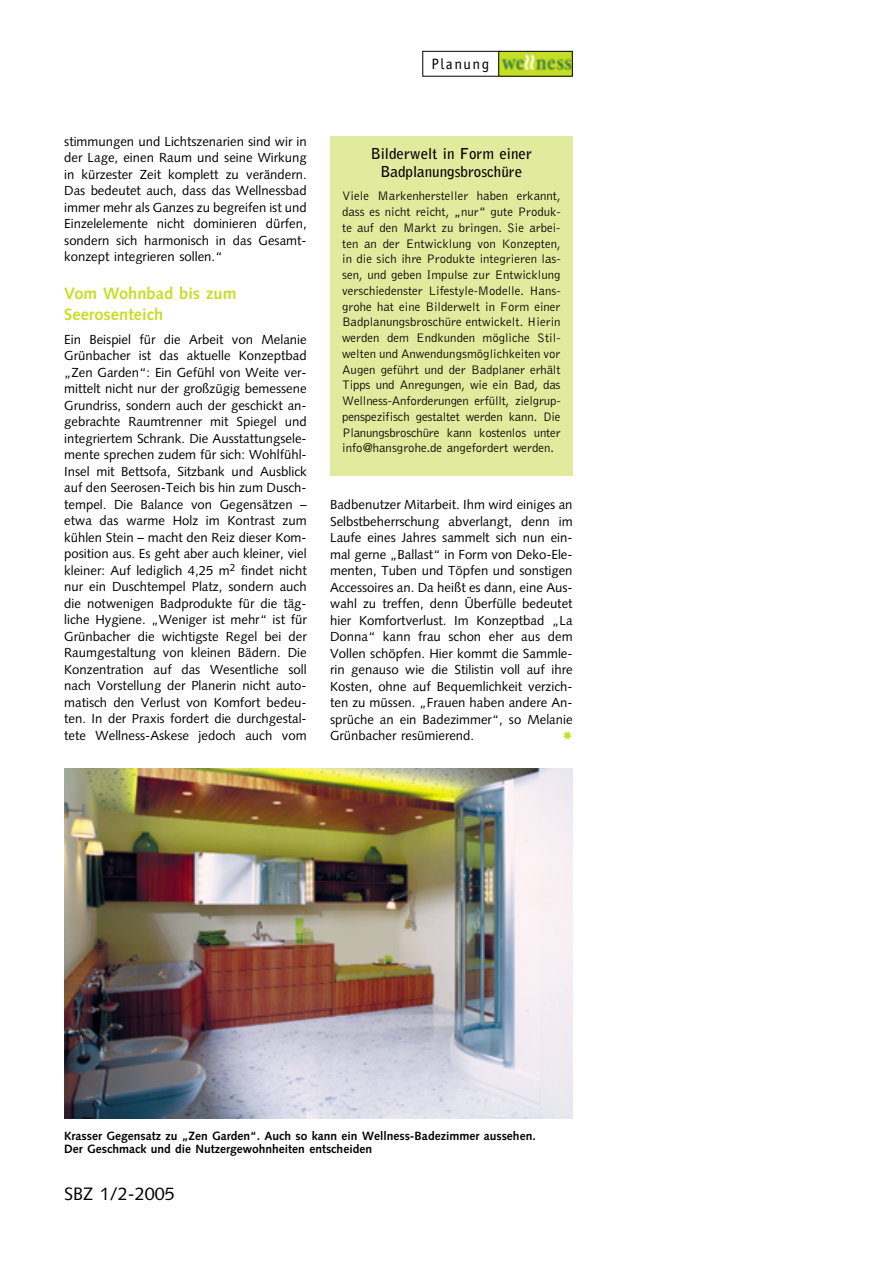
<style>
.page{position:relative;width:893px;height:1263px;background:#fff}
.page>*{position:absolute;margin:0;border:0;box-sizing:border-box;transform-origin:0 0}
.t1{font:18px "Syntax";color:#000}
.t2{font:700 16.5px/21px "Syntax";color:#c5df27}
.t3{font:700 15px/18px "Bell Gothic";color:#000;text-align:center}
.t4{font:15px "Officina Sans";letter-spacing:.1em;color:#000}
.t5{font:13.2px/16.5px "Syntax";color:#000;text-align:justify}
.t6{font:300 12.75px/15.8px "Bell Gothic";color:#000;text-align:justify}
.t7{font:700 12px/13.5px "Syntax";color:#000}
.s1{font-family:"Syntax";font-weight:400}
</style>
<div class="page">
<div style="left:422px;top:51px;width:78px;height:26px;border:1px solid #000"></div>
<img style="left:500px;top:53px;width:70px;height:22px">
<div style="left:498px;top:51px;width:74px;height:26px;border:1px solid #000"></div>
<img style="left:64px;top:768px;width:508px;height:351px">
<div style="left:330px;top:136px;width:242px;height:339px;background:#e1eb9d"></div>
<p class="t4" style="left:431px;top:58px;width:59px">Planung</p>
<p class="t5" style="left:64px;top:134px;width:244px">stimmungen und Lichtszenarien sind wir in der Lage, einen Raum und seine Wirkung in kürzester Zeit komplett zu verändern.<br>Das bedeutet auch, dass das Wellnessbad immer mehr als Ganzes zu begreifen ist und Einzelelemente nicht dominieren dürfen, sondern sich harmonisch in das Gesamt&shy;konzept integrieren sollen.“</p>
<p class="t2" style="left:64px;top:284px;width:174px">Vom Wohnbad bis zum<br>Seerosenteich</p>
<p class="t5" style="left:64px;top:332px;width:244px">Ein Beispiel für die Arbeit von Melanie Grünbacher ist das aktuelle Konzeptbad „Zen Garden“: Ein Gefühl von Weite ver&shy;mittelt nicht nur der großzügig bemessene Grundriss, sondern auch der geschickt an&shy;gebrachte Raumtrenner mit Spiegel und integriertem Schrank. Die Ausstattungsele&shy;mente sprechen zudem für sich: Wohlfühl-Insel mit Bettsofa, Sitzbank und Ausblick auf den Seerosen-Teich bis hin zum Dusch&shy;tempel. Die Balance von Gegensätzen – etwa das warme Holz im Kontrast zum kühlen Stein – macht den Reiz dieser Kom&shy;position aus. Es geht aber auch kleiner, viel kleiner: Auf lediglich 4,25 m<sup>2</sup> findet nicht nur ein Duschtempel Platz, sondern auch die notwenigen Badprodukte für die täg&shy;liche Hygiene. „Weniger ist mehr“ ist für Grünbacher die wichtigste Regel bei der Raumgestaltung von kleinen Bädern. Die Konzentration auf das Wesentliche soll nach Vorstellung der Planerin nicht auto&shy;matisch den Verlust von Komfort bedeu&shy;ten. In der Praxis fordert die durchgestal&shy;tete Wellness-Askese jedoch auch vom</p>
<p class="t3" style="left:371px;top:146px;width:163px">Bilderwelt in Form einer<br>Badplanungsbroschüre</p>
<p class="t6" style="left:342px;top:189px;width:220px">Viele Markenhersteller haben erkannt, dass es nicht reicht, <span class="s1">„</span>nur<span class="s1">“</span> gute Produk&shy;te auf den Markt zu bringen. Sie arbei&shy;ten an der Entwicklung von Konzepten, in die sich ihre Produkte integrieren las&shy;sen, und geben Impulse zur Entwicklung verschiedenster Lifestyle-Modelle. Hans&shy;grohe hat eine Bilderwelt in Form einer Badplanungsbroschüre entwickelt. Hierin werden dem Endkunden mögliche Stil&shy;welten und Anwendungsmöglichkeiten vor Augen geführt und der Badplaner erhält Tipps und Anregungen, wie ein Bad, das Wellness-Anforderungen erfüllt, zielgrup&shy;penspezifisch gestaltet werden kann. Die Planungsbroschüre kann kostenlos unter info@hansgrohe.de angefordert werden.</p>
<p class="t5" style="left:330px;top:498px;width:244px">Badbenutzer Mitarbeit. Ihm wird einiges an Selbstbeherrschung abverlangt, denn im Laufe eines Jahres sammelt sich nun ein&shy;mal gerne „Ballast“ in Form von Deko-Ele&shy;menten, Tuben und Töpfen und sonstigen Accessoires an. Da heißt es dann, eine Aus&shy;wahl zu treffen, denn Überfülle bedeutet hier Komfortverlust. Im Konzeptbad „La Donna“ kann frau schon eher aus dem Vollen schöpfen. Hier kommt die Sammle&shy;rin genauso wie die Stilistin voll auf ihre Kosten, ohne auf Bequemlichkeit verzich&shy;ten zu müssen. „Frauen haben andere An&shy;sprüche an ein Badezimmer“, so Melanie Grünbacher resümierend.</p>
<p class="t7" style="left:64px;top:1130px;width:473px">Krasser Gegensatz zu „Zen Garden“. Auch so kann ein Wellness-Badezimmer aussehen.<br>Der Geschmack und die Nutzergewohnheiten entscheiden</p>
<h1 class="t1" style="left:64px;top:1186px;width:112px">SBZ 1/2-2005</h1>
</div>
